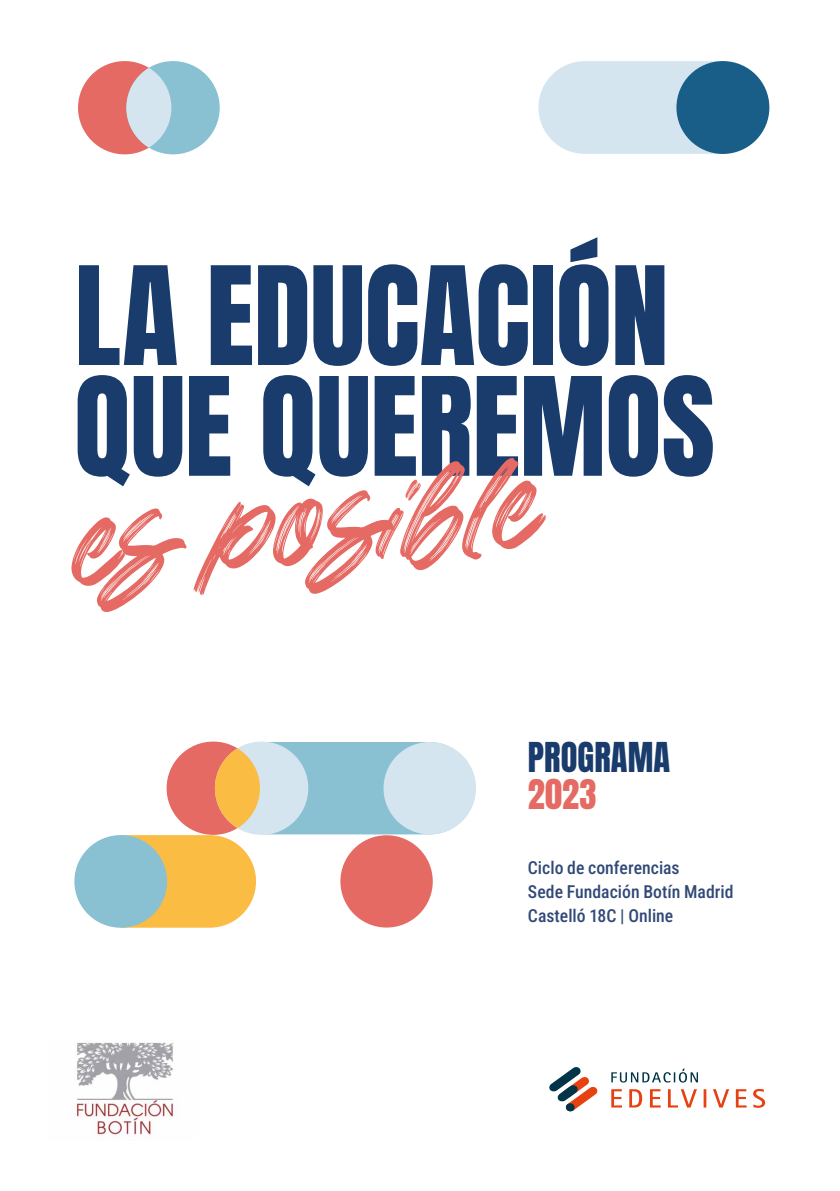
<style>
.page{position:relative;width:840px;height:1191px;background:#fff}
.page>*{position:absolute;margin:0;border:0;box-sizing:border-box;transform-origin:0 0}
.t1{font:139.8px "Greatest Richmond";color:#e56a63}
.t2{font:116px/110.8px "Anton";letter-spacing:-.005em;color:#193c6c}
.t3{font:34.4px "Anton";letter-spacing:.005em;color:#193c6c}
.t4{font:34.4px "Anton";color:#e56a63}
.t5{font:500 17.6px/24px "Roboto Condensed";color:#314977}
</style>
<div class="page">
<img style="left:73px;top:1042px;width:105px;height:97px">
<svg style="left:549px;top:1067px;width:48px;height:45px"></svg>
<svg style="left:611px;top:1089px;width:153px;height:18px"></svg>
<svg style="left:611px;top:1068px;width:86px;height:14px"></svg>
<svg style="left:127px;top:742px;width:348px;height:185px"></svg>
<div style="left:74px;top:835px;width:93px;height:92px;background:#89c1d3;border-radius:50%"></div>
<div style="left:340px;top:835px;width:92px;height:92px;background:#e56a63;border-radius:50%"></div>
<div style="left:78px;top:61px;width:93px;height:93px;background:#e56a63;border-radius:50%"></div>
<div style="left:126px;top:61px;width:93px;height:93px;background:#89c1d3;border-radius:50%"></div>
<div style="left:126px;top:68px;width:45px;height:80px;background:#d4e5ef;border-radius:50%"></div>
<svg style="left:538px;top:61px;width:178px;height:93px;background:#d7e6f0"></svg>
<div style="left:676px;top:61px;width:93px;height:93px;background:#195e89;border-radius:50%"></div>
<h2 class="t2" style="left:74px;top:269px;width:641px">LA EDUCACIÓN<br>QUE QUEREMOS</h2>
<h1 class="t1" style="left:65px;top:469px;width:467px;rotate:-5deg">es posible</h1>
<h3 class="t3" style="left:527px;top:740px;width:144px">PROGRAMA</h3>
<h3 class="t4" style="left:527px;top:776px;width:70px">2023</h3>
<p class="t5" style="left:527px;top:855px;width:207px">Ciclo de conferencias<br>Sede Fundación Botín Madrid<br>Castelló 18C | Online</p>
</div>
